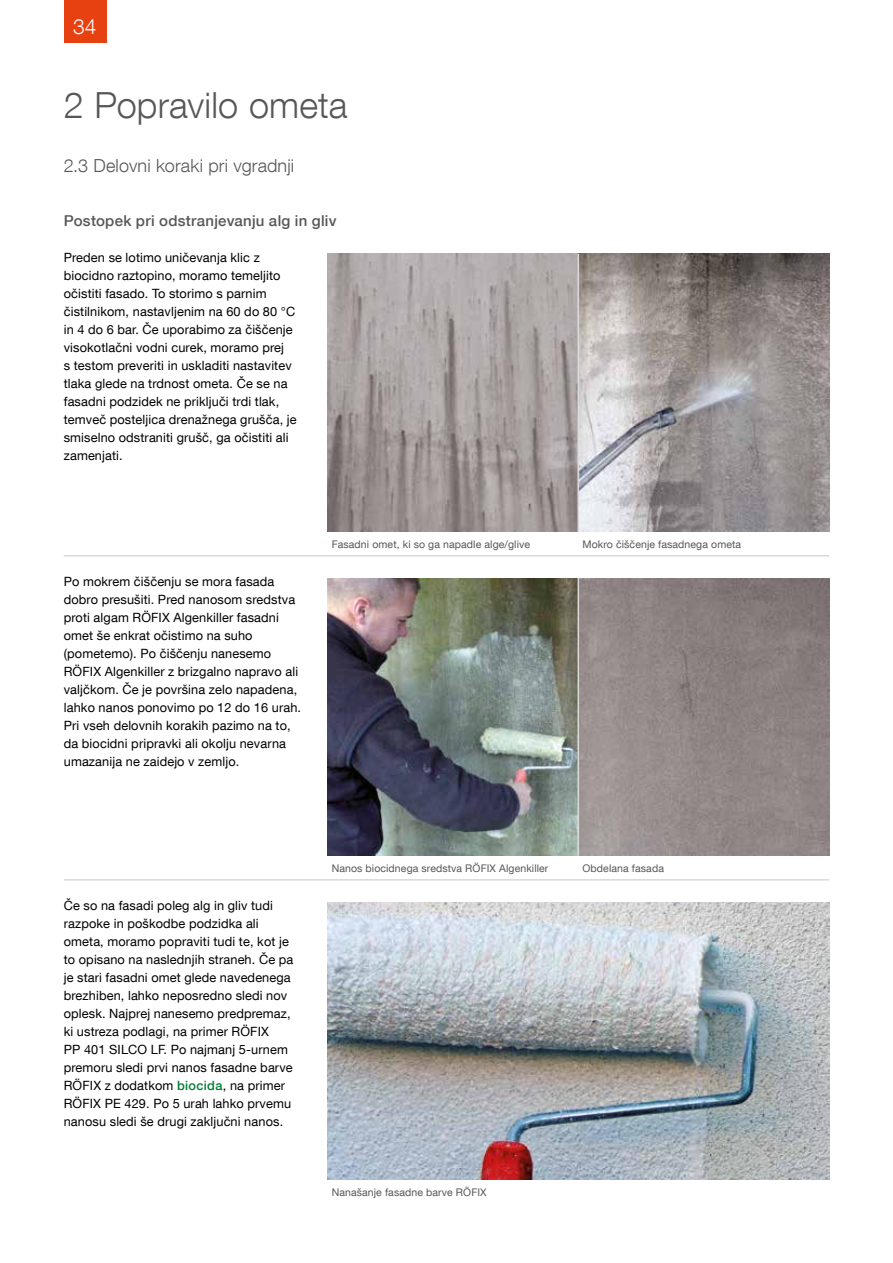
<style>
.page{position:relative;width:893px;height:1263px;background:#fff}
.page>*{position:absolute;margin:0;border:0;box-sizing:border-box;transform-origin:0 0}
.t1{font:300 36px "Helvetica Neue LT Com";letter-spacing:.005em;color:#575756}
.t2{font:300 21px "Helvetica Neue LT Com";color:#fff}
.t3{font:300 18px "Helvetica Neue LT Com";letter-spacing:.01em;color:#575756}
.t4{font:500 15px "Helvetica Neue LT Com";letter-spacing:.015em;color:#575756}
.t5{font:12.75px/18px "Helvetica Neue LT Com";letter-spacing:.01em;color:#000}
.t6{font:10.5px "Helvetica Neue LT Com";letter-spacing:.01em;color:#575756}
.s1{font-weight:500;color:#007d32}
</style>
<div class="page">
<div style="left:64px;top:0;width:42px;height:43px;background:#e74011"></div>
<hr style="left:64px;top:555px;width:765px;height:1px;background:#dadada">
<hr style="left:64px;top:879px;width:765px;height:1px;background:#dadada">
<img style="left:327px;top:254px;width:502px;height:278px">
<img style="left:327px;top:578px;width:502px;height:278px">
<img style="left:327px;top:902px;width:502px;height:278px">
<hr style="left:578px;top:254px;width:1px;height:278px;background:#dadada">
<hr style="left:578px;top:578px;width:1px;height:278px;background:#dadada">
<h2 class="t2" style="left:73px;top:13px;width:25px">34</h2>
<h1 class="t1" style="left:64px;top:83px;width:285px">2 Popravilo ometa</h1>
<h3 class="t3" style="left:64px;top:154px;width:232px">2.3 Delovni koraki pri vgradnji</h3>
<p class="t4" style="left:64px;top:211px;width:274px">Postopek pri odstranjevanju alg in gliv</p>
<p class="t5" style="left:64px;top:248px;width:234px">Preden se lotimo uničevanja klic z biocidno raztopino, moramo temeljito očistiti fasado. To storimo s parnim čistilnikom, nastavljenim na 60 do 80 °C in 4 do 6 bar. Če uporabimo za čiščenje visokotlačni vodni curek, moramo prej<br>s testom preveriti in uskladiti nastavitev tlaka glede na trdnost ometa. Če se na fasadni podzidek ne priključi trdi tlak, temveč posteljica drenažnega grušča, je smiselno odstraniti grušč, ga očistiti ali zamenjati.</p>
<p class="t5" style="left:64px;top:572px;width:239px">Po mokrem čiščenju se mora fasada dobro presušiti. Pred nanosom sredstva proti algam RÖFIX Algenkiller fasadni omet še enkrat očistimo na suho (pometemo). Po čiščenju nanesemo RÖFIX Algenkiller z brizgalno napravo ali valjčkom. Če je površina zelo napadena, lahko nanos ponovimo po 12 do 16 urah.<br>Pri vseh delovnih korakih pazimo na to, da biocidni pripravki ali okolju nevarna umazanija ne zaidejo v zemljo.</p>
<p class="t6" style="left:332px;top:538px;width:200px">Fasadni omet, ki so ga napadle alge/glive</p>
<p class="t6" style="left:583px;top:538px;width:160px">Mokro čiščenje fasadnega ometa</p>
<p class="t5" style="left:64px;top:896px;width:231px">Če so na fasadi poleg alg in gliv tudi razpoke in poškodbe podzidka ali ometa, moramo popraviti tudi te, kot je to opisano na naslednjih straneh. Če pa je stari fasadni omet glede navedenega brezhiben, lahko neposredno sledi nov oplesk. Najprej nanesemo predpremaz, ki ustreza podlagi, na primer RÖFIX<br>PP 401 SILCO LF. Po najmanj 5-urnem premoru sledi prvi nanos fasadne barve RÖFIX z dodatkom <span class="s1">biocida</span>, na primer RÖFIX PE 429. Po 5 urah lahko prvemu nanosu sledi še drugi zaključni nanos.</p>
<p class="t6" style="left:332px;top:862px;width:218px">Nanos biocidnega sredstva RÖFIX Algenkiller</p>
<p class="t6" style="left:583px;top:862px;width:83px">Obdelana fasada</p>
<p class="t6" style="left:332px;top:1186px;width:157px">Nanašanje fasadne barve RÖFIX</p>
</div>
